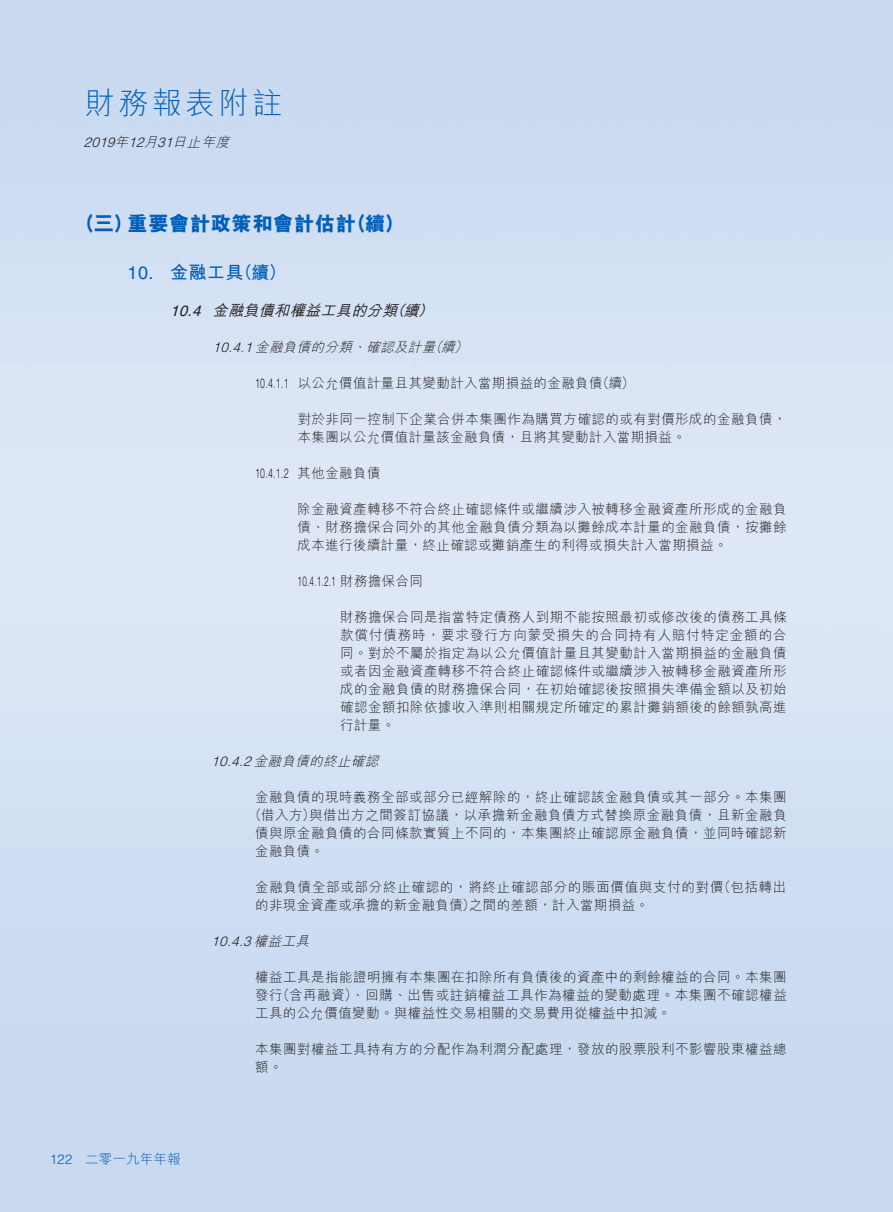
<style>
.page{position:relative;width:893px;height:1212px;background:#fff}
.page>*{position:absolute;margin:0;border:0;box-sizing:border-box;transform-origin:0 0}
.t1{font:300 30px "M Hei HK";letter-spacing:.115em;color:#005fb9}
.t2{font:800 20.25px "M Hei HK";letter-spacing:.03em;color:#005fb9}
.t3{font:700 18px "M Hei HK";color:#005fb9}
.t4{font:italic 500 15px "M Hei HK";color:#231f20}
.t5{font:300 13.5px/18px "M Hei HK";letter-spacing:.035em;color:#231f20;text-align:justify}
.t6{font:300 13.5px/18px "M Hei HK";letter-spacing:.055em;color:#231f20}
.t7{font:italic 300 13.5px "M Hei HK";color:#231f20}
.t8{font:italic 300 13.5px "Helvetica LT Std";color:#231f20}
.t9{font:300 13.5px "Helvetica LT Std";color:#231f20;scale:.6 1}
.t10{font:300 13.5px "Helvetica LT Std";color:#231f20;scale:.65 1}
.t11{font:300 13.5px "M Hei HK";letter-spacing:.015em;color:#005fb9}
.s1{font-family:"M Hei HK"}
.s2{font-family:"Helvetica LT Std";font-weight:400}
.s3{font-family:"Helvetica LT Std"}
</style>
<div class="page">
<h1 class="t1" style="left:85px;top:88px;width:199px">財務報表附註</h1>
<p class="t8" style="left:84px;top:134px;width:151px">2019<span class="s1">年</span>12<span class="s1">月</span>31<span class="s1">日止年度</span></p>
<h2 class="t2" style="left:75px;top:213px;width:330px">（三）重要會計政策和會計估計（續）</h2>
<h3 class="t3" style="left:128px;top:259px;width:160px"><span class="s2">10.</span> 金融工具（續）</h3>
<p class="t4" style="left:170px;top:300px;width:269px"><span class="s2">10.4</span> 金融負債和權益工具的分類（續）</p>
<p class="t7" style="left:213px;top:340px;width:260px"><span class="s3">10.4.1</span> 金融負債的分類、確認及計量（續）</p>
<p class="t5" style="left:255px;top:374px;width:381px"><span class="s3">10.4.1.1</span> 以公允價值計量且其變動計入當期損益的金融負債（續）</p>
<p class="t5" style="left:298px;top:410px;width:491px">對於非同一控制下企業合併本集團作為購買方確認的或有對價形成的金融負債，本集團以公允價值計量該金融負債，且將其變動計入當期損益。</p>
<p class="t10" style="left:255px;top:465px;width:194px">10.4.1.2 <span class="s1">其他金融負債</span></p>
<p class="t5" style="left:298px;top:500px;width:491px">除金融資產轉移不符合終止確認條件或繼續涉入被轉移金融資產所形成的金融負債、財務擔保合同外的其他金融負債分類為以攤餘成本計量的金融負債，按攤餘成本進行後續計量，終止確認或攤銷產生的利得或損失計入當期損益。</p>
<p class="t9" style="left:298px;top:573px;width:211px">10.4.1.2.1 <span class="s1">財務擔保合同</span></p>
<p class="t5" style="left:340px;top:608px;width:448px">財務擔保合同是指當特定債務人到期不能按照最初或修改後的債務工具條款償付債務時，要求發行方向蒙受損失的合同持有人賠付特定金額的合同。對於不屬於指定為以公允價值計量且其變動計入當期損益的金融負債或者因金融資產轉移不符合終止確認條件或繼續涉入被轉移金融資產所形成的金融負債的財務擔保合同，在初始確認後按照損失準備金額以及初始確認金額扣除依據收入準則相關規定所確定的累計攤銷額後的餘額孰高進行計量。</p>
<p class="t7" style="left:211px;top:754px;width:172px"><span class="s3">10.4.2</span> 金融負債的終止確認</p>
<p class="t5" style="left:255px;top:788px;width:533px">金融負債的現時義務全部或部分已經解除的，終止確認該金融負債或其一部分。本集團</p>
<p class="t5" style="left:248px;top:806px;width:540px">（借入方）與借出方之間簽訂協議，以承擔新金融負債方式替換原金融負債，且新金融負</p>
<p class="t5" style="left:255px;top:824px;width:533px">債與原金融負債的合同條款實質上不同的，本集團終止確認原金融負債，並同時確認新</p>
<p class="t5" style="left:255px;top:842px;width:71px">金融負債。</p>
<p class="t6" style="left:255px;top:878px;width:533px">金融負債全部或部分終止確認的，將終止確認部分的賬面價值與支付的對價（包括轉出的非現金資產或承擔的新金融負債）之間的差額，計入當期損益。</p>
<p class="t8" style="left:211px;top:933px;width:103px">10.4.3 <span class="s1">權益工具</span></p>
<p class="t5" style="left:255px;top:968px;width:533px">權益工具是指能證明擁有本集團在扣除所有負債後的資產中的剩餘權益的合同。本集團發行（含再融資）、回購、出售或註銷權益工具作為權益的變動處理。本集團不確認權益工具的公允價值變動。與權益性交易相關的交易費用從權益中扣減。</p>
<p class="t5" style="left:255px;top:1040px;width:533px">本集團對權益工具持有方的分配作為利潤分配處理，發放的股票股利不影響股東權益總額。</p>
<p class="t11" style="left:50px;top:1152px;width:132px"><span class="s3">122</span> 二零一九年年報</p>
</div>
